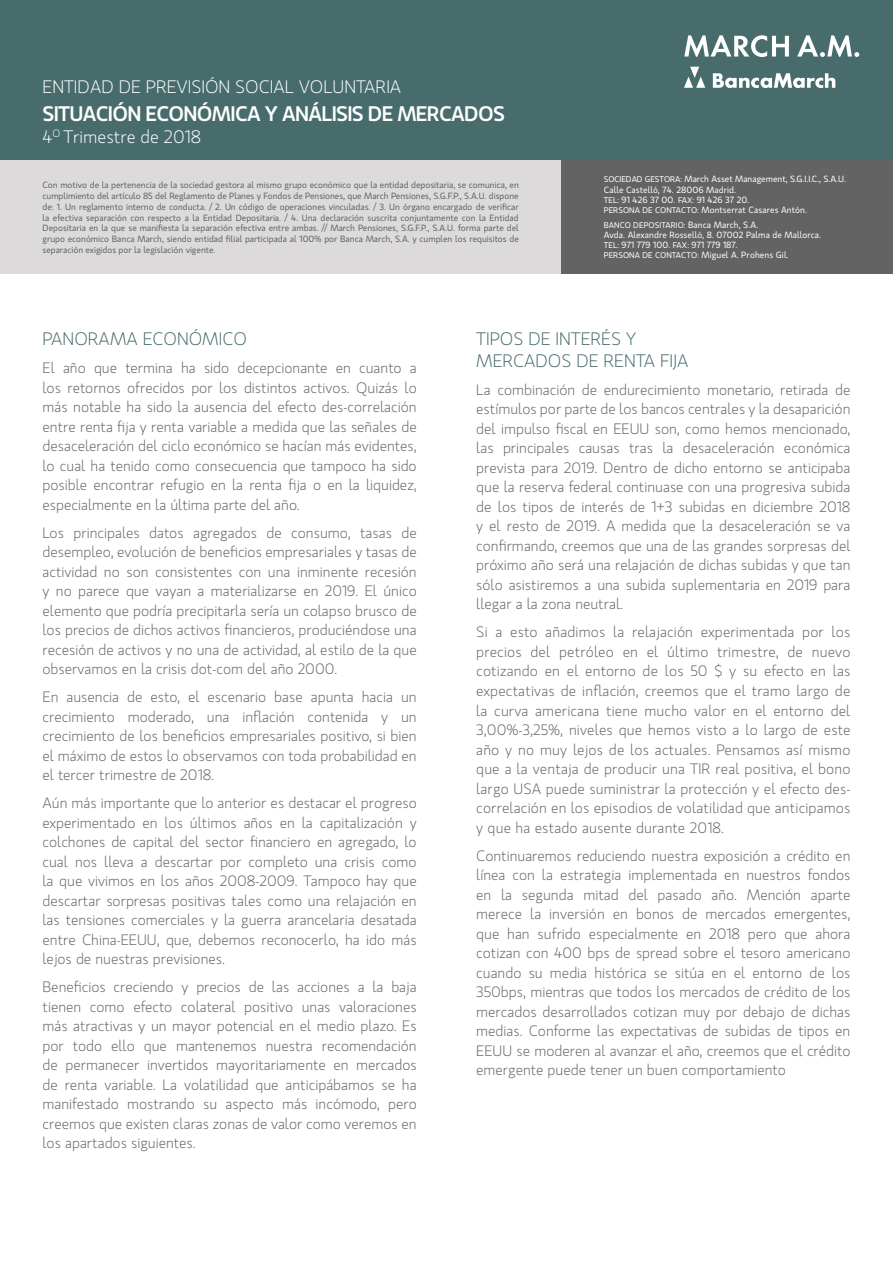
<style>
.page{position:relative;width:893px;height:1263px;background:#fff}
.page>*{position:absolute;margin:0;border:0;box-sizing:border-box;transform-origin:0 0}
.t1{font:500 21px "Gloriola";letter-spacing:-.03em;color:#fff}
.t2{font:300 18px "Gloriola";color:#fff}
.t3{font:300 18px/21.6px "Gloriola";color:#486c6c}
.t4{font:300 15px/19.5px "Gloriola";color:#626362;text-align:justify}
.t5{font:9px/10.8px "Gloriola";color:#626362;text-align:justify}
.t6{font:9px/10.2px "Gloriola";letter-spacing:.01em;color:#fff}
.t7{font:8.25px "Gloriola";letter-spacing:.01em;color:#fff}
.s1{font-size:8.25px}
.s2{font-size:9px}
</style>
<div class="page">
<div style="left:0;top:159px;width:893px;height:115px;background:#dcdada"></div>
<div style="left:561px;top:159px;width:332px;height:115px;background:#626362"></div>
<div style="left:0;top:0;width:893px;height:159px;background:#486c6c"></div>
<svg style="left:684px;top:35px;width:175px;height:53px"></svg>
<p class="t2" style="left:43px;top:76px;width:360px">ENTIDAD DE PREVISIÓN SOCIAL VOLUNTARIA</p>
<h1 class="t1" style="left:43px;top:101px;width:464px">SITUACIÓN ECONÓMICA Y ANÁLISIS DE MERCADOS</h1>
<p class="t2" style="left:43px;top:126px;width:160px">4<sup>O</sup> Trimestre de 2018</p>
<p class="t5" style="left:43px;top:180px;width:478px">Con motivo de la pertenencia de la sociedad gestora al mismo grupo económico que la entidad depositaria, se comunica, en cumplimiento del artículo 85 del Reglamento de Planes y Fondos de Pensiones, que March Pensiones, S.G.F.P., S.A.U. dispone de: 1. Un reglamento interno de conducta. / 2. Un código de operaciones vinculadas. / 3. Un órgano encargado de verificar la efectiva separación con respecto a la Entidad Depositaria. / 4. Una declaración suscrita conjuntamente con la Entidad Depositaria en la que se manifiesta la separación efectiva entre ambas. // March Pensiones, S.G.F.P., S.A.U. forma parte del grupo económico Banca March, siendo entidad filial participada al 100% por Banca March, S.A. y cumplen los requisitos de separación exigidos por la legislación vigente.</p>
<p class="t6" style="left:604px;top:174px;width:244px"><span class="s1">SOCIEDAD GESTORA:</span> March Asset Management, S.G.I.I.C., S.A.U.<br>Calle Castelló, 74. 28006 Madrid.<br><span class="s1">TEL:</span> 91 426 37 00. <span class="s1">FAX:</span> 91 426 37 20.<br><span class="s1">PERSONA DE CONTACTO:</span> Montserrat Casares Antón.</p>
<p class="t7" style="left:604px;top:220px;width:156px">BANCO DEPOSITARIO: <span class="s2">Banca March, S.A.</span></p>
<p class="t6" style="left:604px;top:230px;width:219px">Avda. Alexandre Rosselló, 8. 07002 Palma de Mallorca.<br><span class="s1">TEL:</span> 971 779 100. <span class="s1">FAX:</span> 971 779 187.<br><span class="s1">PERSONA DE CONTACTO:</span> Miguel A. Prohens Gil.</p>
<p class="t3" style="left:43px;top:329px;width:206px">PANORAMA ECONÓMICO</p>
<p class="t4" style="left:43px;top:359px;width:376px">El año que termina ha sido decepcionante en cuanto a los retornos ofrecidos por los distintos activos. Quizás lo más notable ha sido la ausencia del efecto des-correlación entre renta fija y renta variable a medida que las señales de desaceleración del ciclo económico se hacían más evidentes, lo cual ha tenido como consecuencia que tampoco ha sido posible encontrar refugio en la renta fija o en la liquidez, especialmente en la última parte del año.</p>
<p class="t4" style="left:43px;top:523px;width:376px">Los principales datos agregados de consumo, tasas de desempleo, evolución de beneficios empresariales y tasas de actividad no son consistentes con una inminente recesión y no parece que vayan a materializarse en 2019. El único elemento que podría precipitarla sería un colapso brusco de los precios de dichos activos financieros, produciéndose una recesión de activos y no una de actividad, al estilo de la que observamos en la crisis dot-com del año 2000.</p>
<p class="t4" style="left:43px;top:688px;width:376px">En ausencia de esto, el escenario base apunta hacia un crecimiento moderado, una inflación contenida y un crecimiento de los beneficios empresariales positivo, si bien el máximo de estos lo observamos con toda probabilidad en el tercer trimestre de 2018.</p>
<p class="t4" style="left:43px;top:794px;width:376px">Aún más importante que lo anterior es destacar el progreso experimentado en los últimos años en la capitalización y colchones de capital del sector financiero en agregado, lo cual nos lleva a descartar por completo una crisis como la que vivimos en los años 2008-2009. Tampoco hay que descartar sorpresas positivas tales como una relajación en las tensiones comerciales y la guerra arancelaria desatada entre China-EEUU, que, debemos reconocerlo, ha ido más lejos de nuestras previsiones.</p>
<p class="t4" style="left:43px;top:978px;width:376px">Beneficios creciendo y precios de las acciones a la baja tienen como efecto colateral positivo unas valoraciones más atractivas y un mayor potencial en el medio plazo. Es por todo ello que mantenemos nuestra recomendación de permanecer invertidos mayoritariamente en mercados de renta variable. La volatilidad que anticipábamos se ha manifestado mostrando su aspecto más incómodo, pero creemos que existen claras zonas de valor como veremos en los apartados siguientes.</p>
<p class="t3" style="left:476px;top:329px;width:214px">TIPOS DE INTERÉS Y<br>MERCADOS DE RENTA FIJA</p>
<p class="t4" style="left:476px;top:380px;width:376px">La combinación de endurecimiento monetario, retirada de estímulos por parte de los bancos centrales y la desaparición del impulso fiscal en EEUU son, como hemos mencionado, las principales causas tras la desaceleración económica prevista para 2019. Dentro de dicho entorno se anticipaba que la reserva federal continuase con una progresiva subida de los tipos de interés de 1+3 subidas en diciembre 2018 y el resto de 2019. A medida que la desaceleración se va confirmando, creemos que una de las grandes sorpresas del próximo año será una relajación de dichas subidas y que tan sólo asistiremos a una subida suplementaria en 2019 para llegar a la zona neutral.</p>
<p class="t4" style="left:476px;top:623px;width:376px">Si a esto añadimos la relajación experimentada por los precios del petróleo en el último trimestre, de nuevo cotizando en el entorno de los 50 $ y su efecto en las expectativas de inflación, creemos que el tramo largo de la curva americana tiene mucho valor en el entorno del 3,00%-3,25%, niveles que hemos visto a lo largo de este año y no muy lejos de los actuales. Pensamos así mismo que a la ventaja de producir una TIR real positiva, el bono largo USA puede suministrar la protección y el efecto des&shy;correlación en los episodios de volatilidad que anticipamos y que ha estado ausente durante 2018.</p>
<p class="t4" style="left:476px;top:846px;width:376px">Continuaremos reduciendo nuestra exposición a crédito en línea con la estrategia implementada en nuestros fondos en la segunda mitad del pasado año. Mención aparte merece la inversión en bonos de mercados emergentes, que han sufrido especialmente en 2018 pero que ahora cotizan con 400 bps de spread sobre el tesoro americano cuando su media histórica se sitúa en el entorno de los 350bps, mientras que todos los mercados de crédito de los mercados desarrollados cotizan muy por debajo de dichas medias. Conforme las expectativas de subidas de tipos en EEUU se moderen al avanzar el año, creemos que el crédito emergente puede tener un buen comportamiento</p>
</div>
